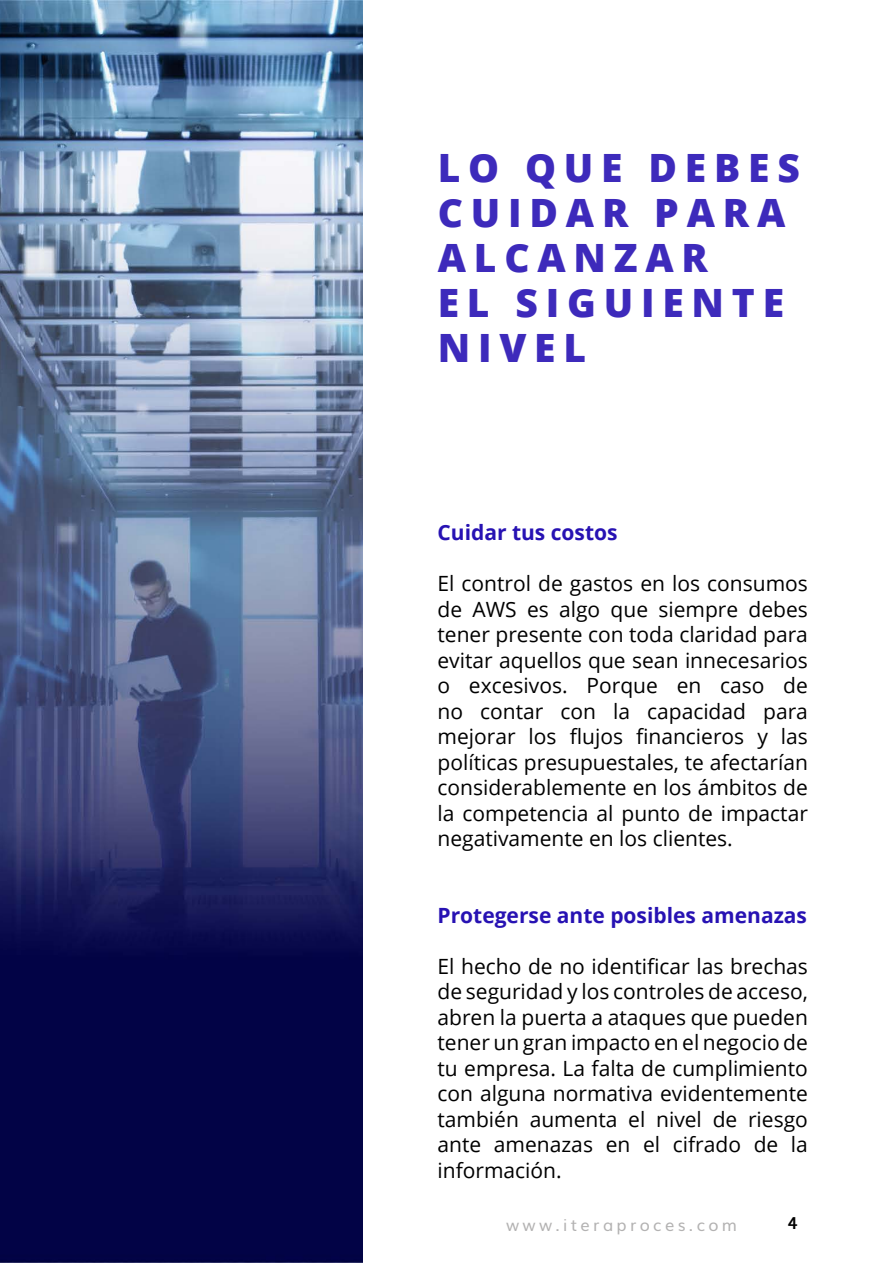
<style>
.page{position:relative;width:893px;height:1263px;background:#fff}
.page>*{position:absolute;margin:0;border:0;box-sizing:border-box;transform-origin:0 0}
.t1{font:800 39px/45px "Open Sans";letter-spacing:.2em;color:#3d2abb}
.t2{font:21px/25.5px "Open Sans";color:#000;text-align:justify}
.t3{font:700 21px "Open Sans";color:#2712b3}
.t4{font:16.5px "Muli";letter-spacing:.2em;color:#b3b2b2}
.t5{font:700 16.5px "Muli";color:#000}
</style>
<div class="page">
<img style="left:0;top:0;width:363px;height:1263px">
<h1 class="t1" style="left:438px;top:143px;width:364px">LO QUE DEBES<br>CUIDAR PARA<br>ALCANZAR<br>EL SIGUIENTE<br>NIVEL</h1>
<p class="t3" style="left:437px;top:518px;width:182px">Cuidar tus costos</p>
<p class="t2" style="left:437px;top:570px;width:372px">El control de gastos en los consumos de AWS es algo que siempre debes tener presente con toda claridad para evitar aquellos que sean innecesarios o excesivos. Porque en caso de no contar con la capacidad para mejorar los flujos financieros y las políticas presupuestales, te afectarían considerablemente en los ámbitos de la competencia al punto de impactar negativamente en los clientes.</p>
<p class="t3" style="left:437px;top:900px;width:371px">Protegerse ante posibles amenazas</p>
<p class="t2" style="left:437px;top:953px;width:372px">El hecho de no identificar las brechas de seguridad y los controles de acceso, abren la puerta a ataques que pueden tener un gran impacto en el negocio de tu empresa. La falta de cumplimiento con alguna normativa evidentemente también aumenta el nivel de riesgo ante amenazas en el cifrado de la información.</p>
<p class="t4" style="left:506px;top:1211px;width:232px">www.iteraproces.com</p>
<p class="t5" style="left:788px;top:1209px;width:12px">4</p>
</div>
